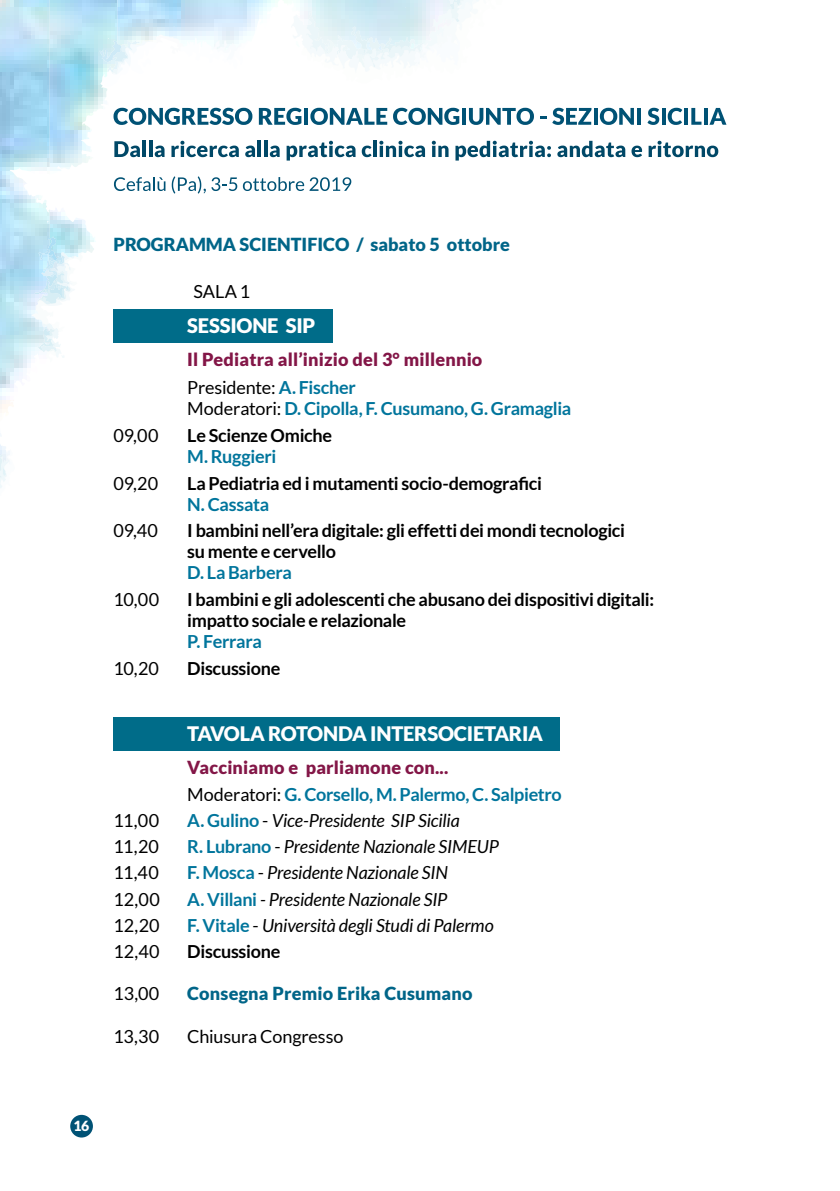
<style>
.page{position:relative;width:840px;height:1191px;background:#fff}
.page>*{position:absolute;margin:0;border:0;box-sizing:border-box;transform-origin:0 0}
.t1{font:900 20px "Lato";letter-spacing:-.01em;color:#fff}
.t2{font:700 18px/21px "Lato";letter-spacing:-.015em;color:#000}
.t3{font:italic 18px "Lato";letter-spacing:-.01em;color:#000}
.t4{font:700 18px/27.2px "Lato";letter-spacing:-.015em;color:#00759c}
.t5{font:18px "Lato";letter-spacing:-.005em;color:#000}
.t6{font:900 18px "Lato";color:#006588}
.t7{font:900 18px/27.2px "Lato";letter-spacing:.01em;color:#831647}
.t8{font:900 14px "Lato";color:#fff}
.s1{font-weight:400;color:#000}
.s2{font-weight:700;color:#00759c}
.s3{font-weight:900;color:#831647}
.s4{font-weight:700;font-style:normal;color:#00759c}
.s5{font-style:normal}
</style>
<div class="page">
<svg style="left:0;top:463px;width:7px;height:25px"></svg>
<svg style="left:42px;top:236px;width:43px;height:122px"></svg>
<svg style="left:116px;top:35px;width:13px;height:39px"></svg>
<svg style="left:316px;top:0;width:163px;height:67px"></svg>
<img style="left:0;top:0;width:42px;height:463px">
<img style="left:50px;top:0;width:66px;height:171px">
<img style="left:117px;top:0;width:334px;height:51px">
<div style="left:70px;top:1114px;width:23px;height:23px;background:#005275;border-radius:50%"></div>
<svg style="left:114px;top:141px;width:26px;height:16px"></svg>
<hr style="left:142px;top:141px;width:4px;height:16px;background:#004867">
<hr style="left:149px;top:141px;width:3px;height:16px;background:#004867">
<svg style="left:155px;top:146px;width:9px;height:11px"></svg>
<svg style="left:171px;top:141px;width:68px;height:16px"></svg>
<svg style="left:245px;top:146px;width:10px;height:11px"></svg>
<hr style="left:257px;top:141px;width:4px;height:16px;background:#004867">
<hr style="left:264px;top:141px;width:3px;height:16px;background:#004867">
<svg style="left:270px;top:146px;width:9px;height:11px"></svg>
<svg style="left:286px;top:141px;width:69px;height:20px"></svg>
<svg style="left:361px;top:146px;width:10px;height:11px"></svg>
<hr style="left:373px;top:141px;width:3px;height:16px;background:#004867">
<svg style="left:379px;top:141px;width:46px;height:16px"></svg>
<svg style="left:431px;top:141px;width:17px;height:16px"></svg>
<svg style="left:455px;top:141px;width:95px;height:20px"></svg>
<svg style="left:557px;top:141px;width:68px;height:16px"></svg>
<svg style="left:631px;top:146px;width:10px;height:11px"></svg>
<svg style="left:648px;top:141px;width:70px;height:16px"></svg>
<svg style="left:113px;top:108px;width:139px;height:17px"></svg>
<svg style="left:259px;top:108px;width:42px;height:17px"></svg>
<hr style="left:304px;top:108px;width:4px;height:17px;background:#005275">
<svg style="left:310px;top:108px;width:77px;height:17px"></svg>
<svg style="left:393px;top:108px;width:66px;height:17px"></svg>
<hr style="left:462px;top:108px;width:4px;height:17px;background:#005275">
<svg style="left:468px;top:108px;width:65px;height:17px"></svg>
<svg style="left:540px;top:116px;width:6px;height:3px"></svg>
<svg style="left:552px;top:108px;width:39px;height:17px"></svg>
<svg style="left:594px;top:108px;width:3px;height:17px"></svg>
<svg style="left:599px;top:108px;width:34px;height:17px"></svg>
<svg style="left:637px;top:108px;width:3px;height:17px"></svg>
<svg style="left:647px;top:108px;width:12px;height:17px"></svg>
<svg style="left:662px;top:108px;width:3px;height:17px"></svg>
<svg style="left:667px;top:108px;width:15px;height:17px"></svg>
<svg style="left:684px;top:108px;width:3px;height:17px"></svg>
<svg style="left:691px;top:108px;width:10px;height:17px"></svg>
<svg style="left:704px;top:108px;width:3px;height:17px"></svg>
<svg style="left:709px;top:108px;width:17px;height:17px"></svg>
<svg style="left:114px;top:177px;width:51px;height:14px"></svg>
<svg style="left:172px;top:176px;width:65px;height:18px"></svg>
<svg style="left:243px;top:177px;width:108px;height:14px"></svg>
<div style="left:113px;top:309px;width:219px;height:34px;background:#006c89"></div>
<div style="left:113px;top:717px;width:447px;height:33px;background:#006c89"></div>
<p class="t6" style="left:113px;top:234px;width:397px">PROGRAMMA SCIENTIFICO / sabato 5 ottobre</p>
<p class="t5" style="left:193px;top:281px;width:58px">SALA 1</p>
<p class="t1" style="left:187px;top:314px;width:129px">SESSIONE SIP</p>
<p class="t7" style="left:187px;top:346px;width:296px">Il Pediatra all’inizio del 3° millennio<br><span class="s1">Presidente:</span> <span class="s2">A. Fischer</span></p>
<p class="t4" style="left:187px;top:395px;width:385px"><span class="s1">Moderatori:</span> D. Cipolla, F. Cusumano, G. Gramaglia</p>
<p class="t5" style="left:113px;top:425px;width:46px">09,00</p>
<p class="t2" style="left:187px;top:424px;width:146px">Le Scienze Omiche</p>
<p class="t4" style="left:187px;top:442px;width:90px">M. Ruggieri</p>
<p class="t5" style="left:113px;top:473px;width:46px">09,20</p>
<p class="t2" style="left:187px;top:472px;width:356px">La Pediatria ed i mutamenti socio-demografici</p>
<p class="t4" style="left:187px;top:490px;width:83px">N. Cassata</p>
<p class="t5" style="left:113px;top:521px;width:46px">09,40</p>
<p class="t2" style="left:187px;top:520px;width:439px">I bambini nell’era digitale: gli effetti dei mondi tecnologici su mente e cervello</p>
<p class="t4" style="left:187px;top:559px;width:106px">D. La Barbera</p>
<p class="t5" style="left:113px;top:589px;width:47px">10,00</p>
<p class="t2" style="left:187px;top:589px;width:468px">I bambini e gli adolescenti che abusano dei dispositivi digitali: impatto sociale e relazionale</p>
<p class="t4" style="left:187px;top:627px;width:76px">P. Ferrara</p>
<p class="t5" style="left:113px;top:659px;width:47px">10,20</p>
<p class="t2" style="left:187px;top:658px;width:95px">Discussione</p>
<p class="t1" style="left:187px;top:722px;width:357px">TAVOLA ROTONDA INTERSOCIETARIA</p>
<p class="t4" style="left:187px;top:753px;width:376px"><span class="s3">Vacciniamo e parliamone con...<br></span><span class="s1">Moderatori:</span> G. Corsello, M. Palermo, C. Salpietro</p>
<p class="t5" style="left:113px;top:810px;width:47px">11,00</p>
<p class="t3" style="left:187px;top:810px;width:274px"><span class="s4">A. Gulino</span> <span class="s5">-</span> Vice-Presidente SIP Sicilia</p>
<p class="t5" style="left:113px;top:837px;width:47px">11,20</p>
<p class="t3" style="left:187px;top:837px;width:313px"><span class="s4">R. Lubrano</span> <span class="s5">-</span> Presidente Nazionale SIMEUP</p>
<p class="t5" style="left:113px;top:863px;width:47px">11,40</p>
<p class="t3" style="left:187px;top:863px;width:262px"><span class="s4">F. Mosca</span> <span class="s5">-</span> Presidente Nazionale SIN</p>
<p class="t5" style="left:113px;top:889px;width:48px">12,00</p>
<p class="t3" style="left:187px;top:889px;width:261px"><span class="s4">A. Villani</span> - Presidente Nazionale SIP</p>
<p class="t5" style="left:113px;top:915px;width:48px">12,20</p>
<p class="t3" style="left:187px;top:915px;width:308px"><span class="s4">F. Vitale</span> <span class="s5">-</span> Università degli Studi di Palermo</p>
<p class="t5" style="left:113px;top:941px;width:48px">12,40</p>
<p class="t2" style="left:187px;top:940px;width:95px">Discussione</p>
<p class="t5" style="left:113px;top:983px;width:47px">13,00</p>
<p class="t6" style="left:187px;top:983px;width:286px">Consegna Premio Erika Cusumano</p>
<p class="t5" style="left:113px;top:1026px;width:47px">13,30</p>
<p class="t5" style="left:187px;top:1026px;width:157px">Chiusura Congresso</p>
<p class="t8" style="left:73px;top:1118px;width:18px">16</p>
</div>
